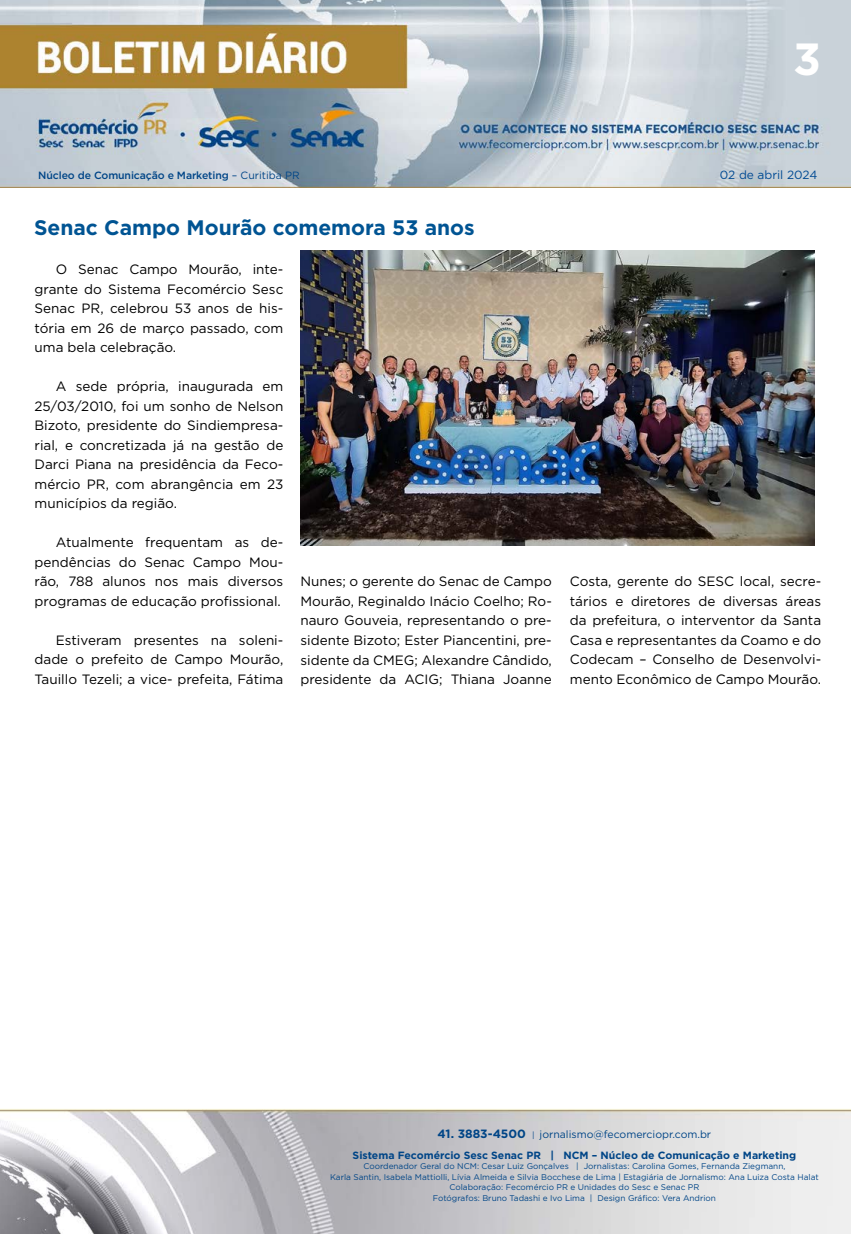
<style>
.page{position:relative;width:851px;height:1234px;background:#fff}
.page>*{position:absolute;margin:0;border:0;box-sizing:border-box;transform-origin:0 0}
.t1{font:700 45px "Gotham";color:#fff}
.t2{font:700 21px "Gotham";color:#005493}
.t3{font:13.5px/19.5px "Gotham";color:#000;text-align:justify}
.t4{font:11.85px "Gotham";color:#004a93}
.t5{font:700 10.5px/21px "Gotham";color:#004587;text-align:center}
.t6{font:500 10.5px "Gotham";letter-spacing:-.01em;color:#004587}
.t7{font:8.25px/10.5px "Gotham";color:#004587;text-align:center}
.s1{font-weight:400}
.s2{font-size:12px}
.s3{font-weight:400;font-size:8.25px}
</style>
<div class="page">
<img style="left:0;top:0;width:850px;height:188px">
<img style="left:0;top:1109px;width:850px;height:124px">
<img style="left:300px;top:250px;width:514px;height:295px">
<h1 class="t1" style="left:793px;top:29px;width:29px">3</h1>
<p class="t6" style="left:38px;top:168px;width:263px">Núcleo de Comunicação e Marketing <span class="s1">– Curitiba PR</span></p>
<p class="t4" style="left:719px;top:167px;width:99px">02 de abril 2024</p>
<h2 class="t2" style="left:34px;top:214px;width:442px">Senac Campo Mourão comemora 53 anos</h2>
<p class="t3" style="left:35px;top:259px;width:250px;text-indent:21px">O Senac Campo Mourão, inte&shy;grante do Sistema Fecomércio Sesc Senac PR, celebrou 53 anos de his&shy;tória em 26 de março passado, com uma bela celebração.</p>
<p class="t3" style="left:35px;top:376px;width:250px;text-indent:21px">A sede própria, inaugurada em 25/03/2010, foi um sonho de Nelson Bizoto, presidente do Sindiempresa&shy;rial, e concretizada já na gestão de Darci Piana na presidência da Feco&shy;mércio PR, com abrangência em 23 municípios da região.</p>
<p class="t3" style="left:35px;top:532px;width:250px;text-indent:21px">Atualmente frequentam as de&shy;pendências do Senac Campo Mou&shy;rão, 788 alunos nos mais diversos programas de educação profissional.</p>
<p class="t3" style="left:35px;top:630px;width:250px;text-indent:21px">Estiveram presentes na soleni&shy;dade o prefeito de Campo Mourão, Tauillo Tezeli; a vice- prefeita, Fátima</p>
<p class="t3" style="left:300px;top:571px;width:253px">Nunes; o gerente do Senac de Campo Mourão, Reginaldo Inácio Coelho; Ro&shy;nauro Gouveia, representando o pre&shy;sidente Bizoto; Ester Piancentini, pre&shy;sidente da CMEG; Alexandre Cândido, presidente da ACIG; Thiana Joanne</p>
<p class="t3" style="left:569px;top:571px;width:253px">Costa, gerente do SESC local, secre&shy;tários e diretores de diversas áreas da prefeitura, o interventor da Santa Casa e representantes da Coamo e do Codecam – Conselho de Desenvolvi&shy;mento Econômico de Campo Mourão.</p>
<p class="t5" style="left:352px;top:1122px;width:445px"><span class="s2">41. 3883-4500</span> <span class="s3">|</span> <span class="s1">jornalismo@fecomerciopr.com.br<br></span>Sistema Fecomércio Sesc Senac PR | NCM – Núcleo de Comunicação e Marketing</p>
<p class="t7" style="left:330px;top:1160px;width:490px">Coordenador Geral do NCM: Cesar Luiz Gonçalves | Jornalistas: Carolina Gomes, Fernanda Ziegmann,<br>Karla Santin, Isabela Mattiolli, Lívia Almeida e Silvia Bocchese de Lima | Estagiária de Jornalismo: Ana Luiza Costa Halat Colaboração: Fecomércio PR e Unidades do Sesc e Senac PR<br>Fotógrafos: Bruno Tadashi e Ivo Lima | Design Gráfico: Vera Andrion</p>
</div>
